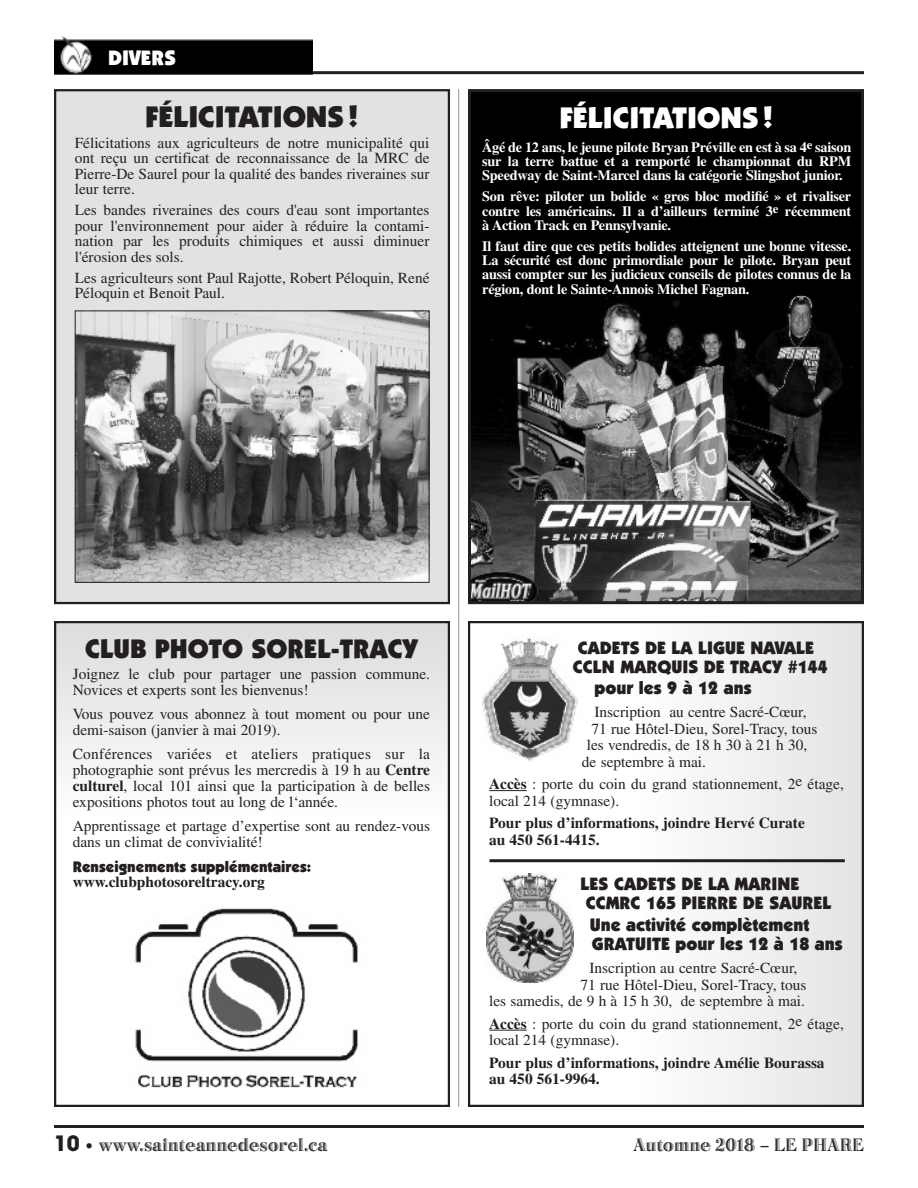
<style>
.page{position:relative;width:918px;height:1188px;background:#fff}
.page>*{position:absolute;margin:0;border:0;box-sizing:border-box;transform-origin:0 0}
.t1{font:900 30px "Itc Kabel";color:#231f20}
.t2{font:900 30px "Itc Kabel";color:#fff}
.t3{font:900 27px "Itc Kabel";color:#231f20}
.t4{font:900 21px "Itc Kabel";letter-spacing:.005em;color:#fff}
.t5{font:18.75px "Bertie Plain";color:#231f20}
.t6{font:900 18px/19.2px "Itc Kabel";color:#231f20}
.t7{font:15.3px/15.3px "Times";color:#231f20}
.t8{font:700 15.3px/16.5px "Times";color:#231f20}
.t9{font:900 15.3px "Itc Kabel";color:#231f20}
.t10{font:700 14.25px/14.2px "Times";letter-spacing:-.015em;color:#fff;text-align:justify}
.s1{font-weight:700}
.s2{font-family:"Avant Garde";font-weight:700;font-size:21px}
.s3{font-family:"Frutiger";font-size:15px}
</style>
<div class="page">
<img style="left:482px;top:638px;width:96px;height:123px">
<img style="left:486px;top:873px;width:88px;height:110px">
<hr style="left:54px;top:1125px;width:810px;height:3px;background:#231f20">
<img style="left:135px;top:908px;width:223px;height:180px">
<div style="left:54px;top:621px;width:396px;height:486px;border:2px solid #231f20"></div>
<div style="left:468px;top:621px;width:396px;height:486px;border:2px solid #231f20"></div>
<hr style="left:54px;top:71px;width:810px;height:3px;background:#231f20">
<img style="left:54px;top:35px;width:258px;height:41px">
<div style="left:55px;top:90px;width:394px;height:513px;background:#e1e2e4"></div>
<div style="left:54px;top:89px;width:396px;height:515px;border:2px solid #231f20"></div>
<hr style="left:458px;top:89px;width:1px;height:1018px;background:#939598">
<img style="left:77px;top:312px;width:351px;height:269px">
<div style="left:75px;top:310px;width:355px;height:273px;border:1px solid #231f20"></div>
<hr style="left:489px;top:790px;width:38px;height:1px;background:#231f20">
<hr style="left:489px;top:1030px;width:38px;height:1px;background:#231f20">
<hr style="left:489px;top:859px;width:356px;height:3px;background:#231f20">
<img style="left:472px;top:93px;width:388px;height:507px">
<div style="left:468px;top:89px;width:396px;height:515px;border:3px solid #231f20"></div>
<h3 class="t4" style="left:108px;top:50px;width:70px">DIVERS</h3>
<h1 class="t1" style="left:145px;top:106px;width:216px">FÉLICITATIONS!</h1>
<p class="t7" style="left:75px;top:137px;width:356px;text-align:justify">Félicitations aux agriculteurs de notre municipalité qui ont reçu un certificat de reconnaissance de la MRC de Pierre-De Saurel pour la qualité des bandes riveraines sur leur terre.</p>
<p class="t7" style="left:75px;top:204px;width:356px;text-align:justify">Les bandes riveraines des cours d'eau sont importantes pour l'environnement pour aider à réduire la contami&shy;nation par les produits chimiques et aussi diminuer l'érosion des sols.</p>
<p class="t7" style="left:75px;top:272px;width:356px">Les agriculteurs sont Paul Rajotte, Robert Péloquin, René<br>Péloquin et Benoit Paul.</p>
<h1 class="t2" style="left:560px;top:106px;width:216px">FÉLICITATIONS!</h1>
<p class="t10" style="left:482px;top:141px;width:371px">Âgé de 12 ans, le jeune pilote Bryan Préville en est à sa 4<sup>e</sup> saison sur la terre battue et a remporté le championnat du RPM Speedway de Saint-Marcel dans la catégorie Slingshot junior.</p>
<p class="t10" style="left:482px;top:191px;width:371px">Son rêve: piloter un bolide « gros bloc modifié » et rivaliser contre les américains. Il a d’ailleurs terminé 3<sup>e</sup> récemment à Action Track en Pennsylvanie.</p>
<p class="t10" style="left:482px;top:240px;width:371px">Il faut dire que ces petits bolides atteignent une bonne vitesse.<br>La sécurité est donc primordiale pour le pilote. Bryan peut aussi compter sur les judicieux conseils de pilotes connus de la région, dont le Sainte-Annois Michel Fagnan.</p>
<h2 class="t3" style="left:85px;top:639px;width:334px">CLUB PHOTO SOREL-TRACY</h2>
<p class="t7" style="left:73px;top:668px;width:359px;line-height:15.8px">Joignez le club pour partager une passion commune.<br>Novices et experts sont les bienvenus!</p>
<p class="t7" style="left:73px;top:708px;width:359px;line-height:15.8px">Vous pouvez vous abonnez à tout moment ou pour une demi-saison (janvier à mai 2019).</p>
<p class="t7" style="left:73px;top:748px;width:359px;line-height:15.8px;text-align:justify">Conférences variées et ateliers pratiques sur la photographie sont prévus les mercredis à 19 h au <span class="s1">Centre culturel</span>, local 101 ainsi que la participation à de belles expositions photos tout au long de l‘année.</p>
<p class="t7" style="left:73px;top:820px;width:359px;line-height:15.8px">Apprentissage et partage d’expertise sont au rendez-vous dans un climat de convivialité!</p>
<p class="t9" style="left:73px;top:861px;width:240px">Renseignements supplémentaires:</p>
<p class="t8" style="left:73px;top:875px;width:194px">www.clubphotosoreltracy.org</p>
<p class="t6" style="left:573px;top:639px;width:256px">CADETS DE LA LIGUE NAVALE<br>CCLN MARQUIS DE TRACY #144</p>
<p class="t6" style="left:594px;top:680px;width:159px">pour les 9 à 12 ans</p>
<p class="t7" style="left:594px;top:706px;width:214px">Inscription au centre Sacré-Cœur,</p>
<p class="t7" style="left:592px;top:722px;width:227px">71 rue Hôtel-Dieu, Sorel-Tracy, tous</p>
<p class="t7" style="left:587px;top:739px;width:222px">les vendredis, de 18 h 30 à 21 h 30,</p>
<p class="t7" style="left:582px;top:755px;width:126px">de septembre à mai.</p>
<p class="t7" style="left:489px;top:777px;width:356px;line-height:16.5px"><span class="s1">Accès</span> : porte du coin du grand stationnement, 2e étage, local 214 (gymnase).</p>
<p class="t8" style="left:489px;top:816px;width:317px">Pour plus d’informations, joindre Hervé Curate au 450 561-4415.</p>
<p class="t6" style="left:581px;top:876px;width:252px">LES CADETS DE LA MARINE<br>CCMRC 165 PIERRE DE SAUREL</p>
<p class="t6" style="left:590px;top:917px;width:255px">Une activité complètement<br>GRATUITE pour les 12 à 18 ans</p>
<p class="t7" style="left:590px;top:962px;width:209px">Inscription au centre Sacré-Cœur,</p>
<p class="t7" style="left:581px;top:978px;width:227px">71 rue Hôtel-Dieu, Sorel-Tracy, tous</p>
<p class="t7" style="left:489px;top:995px;width:317px">les samedis, de 9 h à 15 h 30, de septembre à mai.</p>
<p class="t7" style="left:489px;top:1017px;width:356px;line-height:16.5px"><span class="s1">Accès</span> : porte du coin du grand stationnement, 2e étage, local 214 (gymnase).</p>
<p class="t8" style="left:489px;top:1056px;width:337px">Pour plus d’informations, joindre Amélie Bourassa au 450 561-9964.</p>
<p class="t5" style="left:54px;top:1139px;width:275px"><span class="s2">10</span> <span class="s3">•</span> www.sainteannedesorel.ca</p>
<p class="t5" style="left:633px;top:1139px;width:232px">Automne 2018 – LE PHARE</p>
</div>
